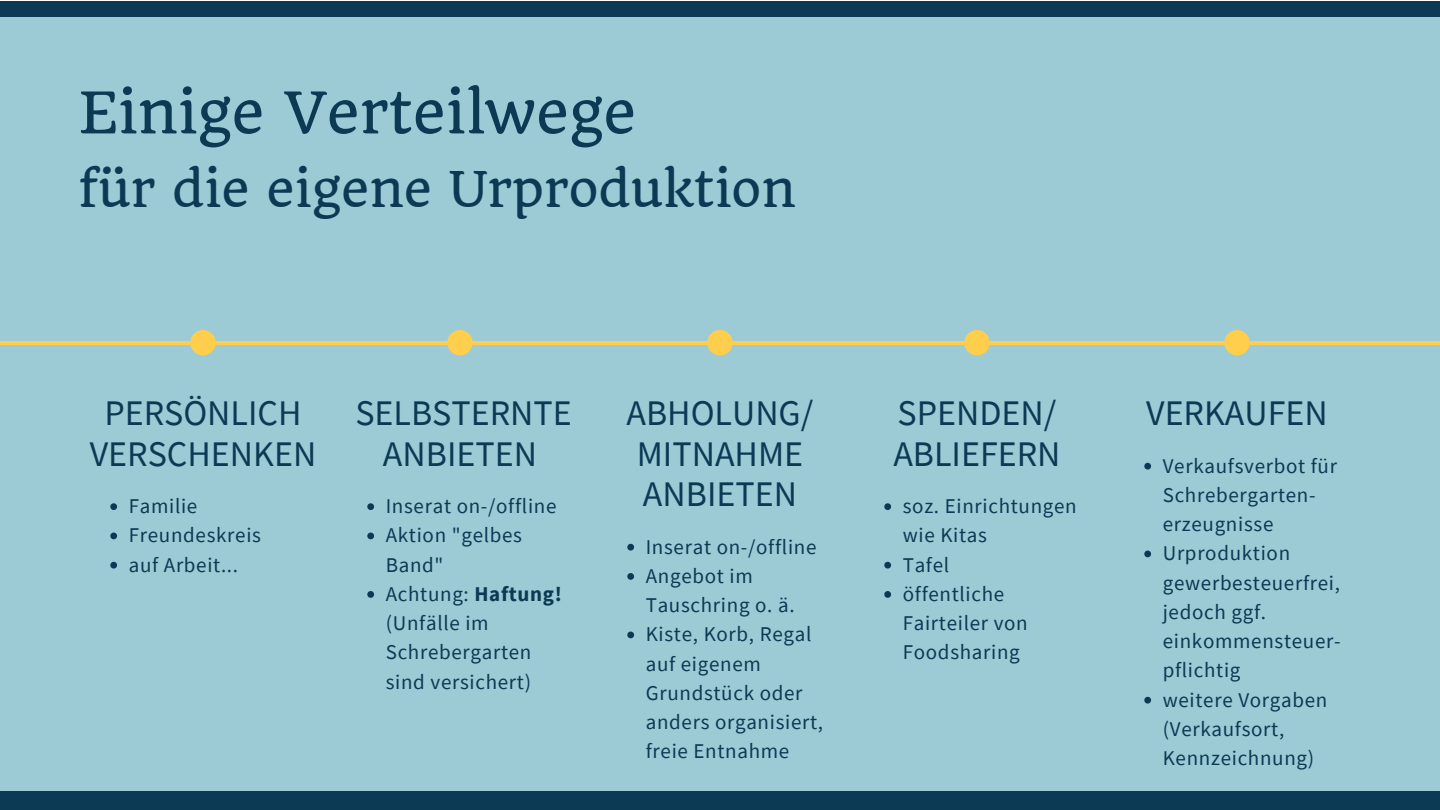
<style>
.page{position:relative;width:1440px;height:810px;background:#fff}
.page>*{position:absolute;margin:0;border:0;box-sizing:border-box;transform-origin:0 0}
.t1{font:56px "Quando";color:#0c3954}
.t2{font:48px "Quando";color:#0c3954}
.t3{font:36px/40.5px "Source Sans Pro";color:#0c3954;text-align:center}
.t4{font:21px/29.2px "Source Sans Pro";letter-spacing:.035em;color:#0c3954}
.s1{font-weight:700}
</style>
<div class="page">
<div style="left:0;top:1px;width:1440px;height:808px;background:#9ccbd5"></div>
<svg style="left:110px;top:503px;width:7px;height:7px"></svg>
<svg style="left:110px;top:533px;width:7px;height:6px"></svg>
<svg style="left:110px;top:562px;width:7px;height:7px"></svg>
<div style="left:190px;top:330px;width:26px;height:25px;background:#ffce4c;border-radius:50%"></div>
<hr style="left:0;top:341px;width:1440px;height:4px;background:#ffce4c">
<svg style="left:367px;top:503px;width:7px;height:7px"></svg>
<svg style="left:367px;top:533px;width:7px;height:6px"></svg>
<svg style="left:367px;top:591px;width:7px;height:7px"></svg>
<div style="left:447px;top:330px;width:26px;height:25px;background:#ffce4c;border-radius:50%"></div>
<svg style="left:627px;top:544px;width:7px;height:7px"></svg>
<svg style="left:627px;top:573px;width:7px;height:7px"></svg>
<svg style="left:627px;top:632px;width:7px;height:6px"></svg>
<div style="left:707px;top:330px;width:26px;height:25px;background:#ffce4c;border-radius:50%"></div>
<svg style="left:884px;top:503px;width:7px;height:7px"></svg>
<svg style="left:884px;top:562px;width:7px;height:7px"></svg>
<svg style="left:884px;top:591px;width:7px;height:7px"></svg>
<div style="left:964px;top:330px;width:26px;height:25px;background:#ffce4c;border-radius:50%"></div>
<svg style="left:1144px;top:463px;width:7px;height:7px"></svg>
<svg style="left:1144px;top:551px;width:7px;height:6px"></svg>
<svg style="left:1144px;top:697px;width:7px;height:7px"></svg>
<div style="left:1224px;top:330px;width:26px;height:25px;background:#ffce4c;border-radius:50%"></div>
<div style="left:0;top:1px;width:1440px;height:16px;background:#0c3954"></div>
<div style="left:0;top:791px;width:1440px;height:18px;background:#0c3954"></div>
<h1 class="t1" style="left:78px;top:78px;width:559px">Einige Verteilwege</h1>
<h2 class="t2" style="left:78px;top:160px;width:719px">für die eigene Urproduktion</h2>
<h3 class="t3" style="left:90px;top:392px;width:228px">PERSÖNLICH<br>VERSCHENKEN</h3>
<p class="t4" style="left:129px;top:491px;width:134px">Familie<br>Freundeskreis auf Arbeit...</p>
<h3 class="t3" style="left:355px;top:392px;width:218px">SELBSTERNTE<br>ANBIETEN</h3>
<p class="t4" style="left:386px;top:491px;width:178px">Inserat on-/offline<br>Aktion "gelbes<br>Band"<br>Achtung: <span class="s1">Haftung! </span>(Unfälle im<br>Schrebergarten sind versichert)</p>
<h3 class="t3" style="left:627px;top:392px;width:188px;text-align:left">ABHOLUNG/<br>MITNAHME<br>ANBIETEN</h3>
<p class="t4" style="left:646px;top:531px;width:179px">Inserat on-/offline<br>Angebot im<br>Tauschring o. ä.<br>Kiste, Korb, Regal auf eigenem<br>Grundstück oder anders organisiert, freie Entnahme</p>
<h3 class="t3" style="left:893px;top:392px;width:169px;text-align:left">SPENDEN/<br>ABLIEFERN</h3>
<p class="t4" style="left:903px;top:491px;width:175px">soz. Einrichtungen wie Kitas<br>Tafel<br>öffentliche<br>Fairteiler von<br>Foodsharing</p>
<h3 class="t3" style="left:1146px;top:392px;width:183px">VERKAUFEN</h3>
<p class="t4" style="left:1163px;top:450px;width:179px">Verkaufsverbot für<br>Schrebergarten&shy;erzeugnisse<br>Urproduktion gewerbesteuerfrei, jedoch ggf. einkommensteuer&shy;pflichtig<br>weitere Vorgaben (Verkaufsort,<br>Kennzeichnung)</p>
</div>
